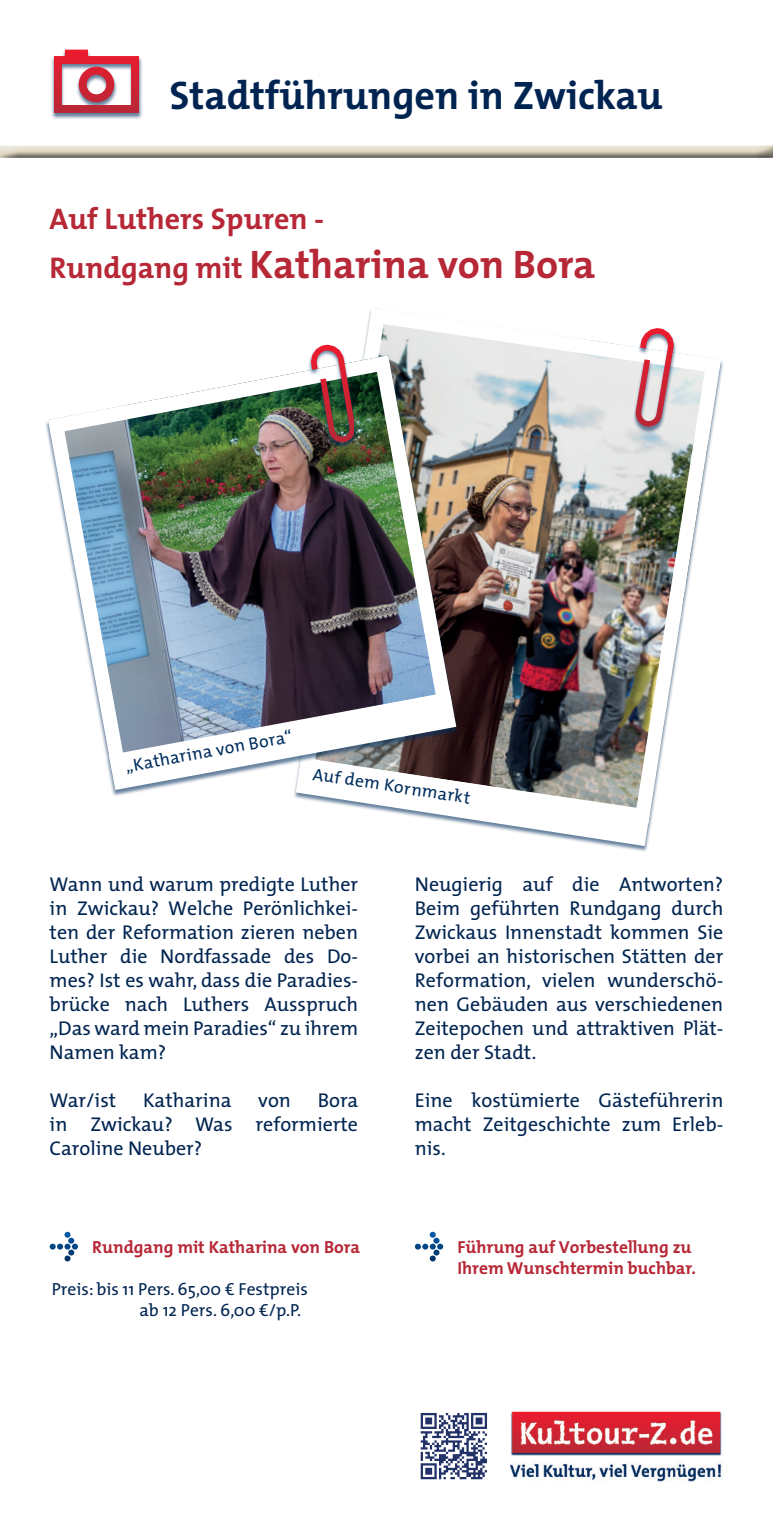
<style>
.page{position:relative;width:773px;height:1517px;background:#fff}
.page>*{position:absolute;margin:0;border:0;box-sizing:border-box;transform-origin:0 0}
.t1{font:700 40px "The Mix";color:#b72837}
.t2{font:700 40px "The Mix";color:#002451}
.t3{font:700 30px "The Mix";color:#b72837}
.t4{font:20px/24px "The Mix";color:#002451;text-align:justify}
.t5{font:700 17.5px/21px "The Mix";color:#b72837}
.t6{font:17.5px/21px "The Mix";color:#002451}
.t7{font:17.5px "The Mix";color:#002e5e}
.s1{font-size:30px}
</style>
<div class="page">
<div style="left:51px;top:50px;width:91px;height:69px;background:#002e5e;opacity:.6"></div>
<svg style="left:54px;top:50px;width:85px;height:63px"></svg>
<div style="left:0;top:143px;width:772px;height:17px;background:#231f20;opacity:.75"></div>
<svg style="left:420px;top:1413px;width:67px;height:66px"></svg>
<img style="left:510px;top:1411px;width:212px;height:70px">
<img style="left:363px;top:308px;width:360px;height:523px">
<div style="left:632px;top:328px;width:45px;height:105px;background:#002e5e;opacity:.6"></div>
<svg style="left:634px;top:328px;width:39px;height:99px"></svg>
<svg style="left:50px;top:1231px;width:28px;height:30px"></svg>
<div style="left:45px;top:355px;width:414px;height:441px;background:#002e5e;opacity:.6"></div>
<img style="left:48px;top:355px;width:404px;height:413px">
<div style="left:49px;top:356px;width:402px;height:413px;border:14px solid #fff;border-radius:62px"></div>
<svg style="left:109px;top:692px;width:541px;height:154px"></svg>
<div style="left:308px;top:345px;width:50px;height:104px;background:#002e5e;opacity:.6"></div>
<img style="left:310px;top:344px;width:43px;height:103px">
<svg style="left:415px;top:1231px;width:28px;height:30px"></svg>
<h1 class="t2" style="left:169px;top:62px;width:494px">Stadtführungen in Zwickau</h1>
<h2 class="t3" style="left:50px;top:194px;width:276px">Auf Luthers Spuren -</h2>
<h1 class="t1" style="left:50px;top:230px;width:547px"><span class="s1">Rundgang mit</span> Katharina von Bora</h1>
<p class="t7" style="left:123px;top:751px;width:171px;rotate:-10deg">„Katharina von Bora“</p>
<p class="t7" style="left:315px;top:759px;width:161px;rotate:9deg">Auf dem Kornmarkt</p>
<p class="t4" style="left:50px;top:872px;width:310px">Wann und warum predigte Luther in Zwickau? Welche Perönlichkei&shy;ten der Reformation zieren neben Luther die Nordfassade des Do&shy;mes? Ist es wahr, dass die Paradies&shy;brücke nach Luthers Ausspruch „Das ward mein Paradies“ zu ihrem Namen kam?</p>
<p class="t4" style="left:50px;top:1088px;width:68px">War/ist</p>
<p class="t4" style="left:143px;top:1088px;width:90px">Katharina</p>
<p class="t4" style="left:258px;top:1088px;width:34px">von</p>
<p class="t4" style="left:50px;top:1088px;width:310px;text-indent:268px">Bora in Zwickau? Was reformierte Caroline Neuber?</p>
<p class="t5" style="left:92px;top:1235px;width:269px">Rundgang mit Katharina von Bora</p>
<p class="t6" style="left:140px;top:1277px;width:170px;text-indent:-88px">Preis: bis 11 Pers. 65,00 € Festpreis ab 12 Pers. 6,00 €/p.P.</p>
<p class="t4" style="left:415px;top:872px;width:310px">Neugierig auf die Antworten?<br>Beim geführten Rundgang durch Zwickaus Innenstadt kommen Sie vorbei an historischen Stätten der Reformation, vielen wunderschö&shy;nen Gebäuden aus verschiedenen Zeitepochen und attraktiven Plät&shy;zen der Stadt.</p>
<p class="t4" style="left:415px;top:1088px;width:310px">Eine kostümierte Gästeführerin macht Zeitgeschichte zum Erleb&shy;nis.</p>
<p class="t5" style="left:457px;top:1235px;width:240px">Führung auf Vorbestellung zu<br>Ihrem Wunschtermin buchbar.</p>
</div>
